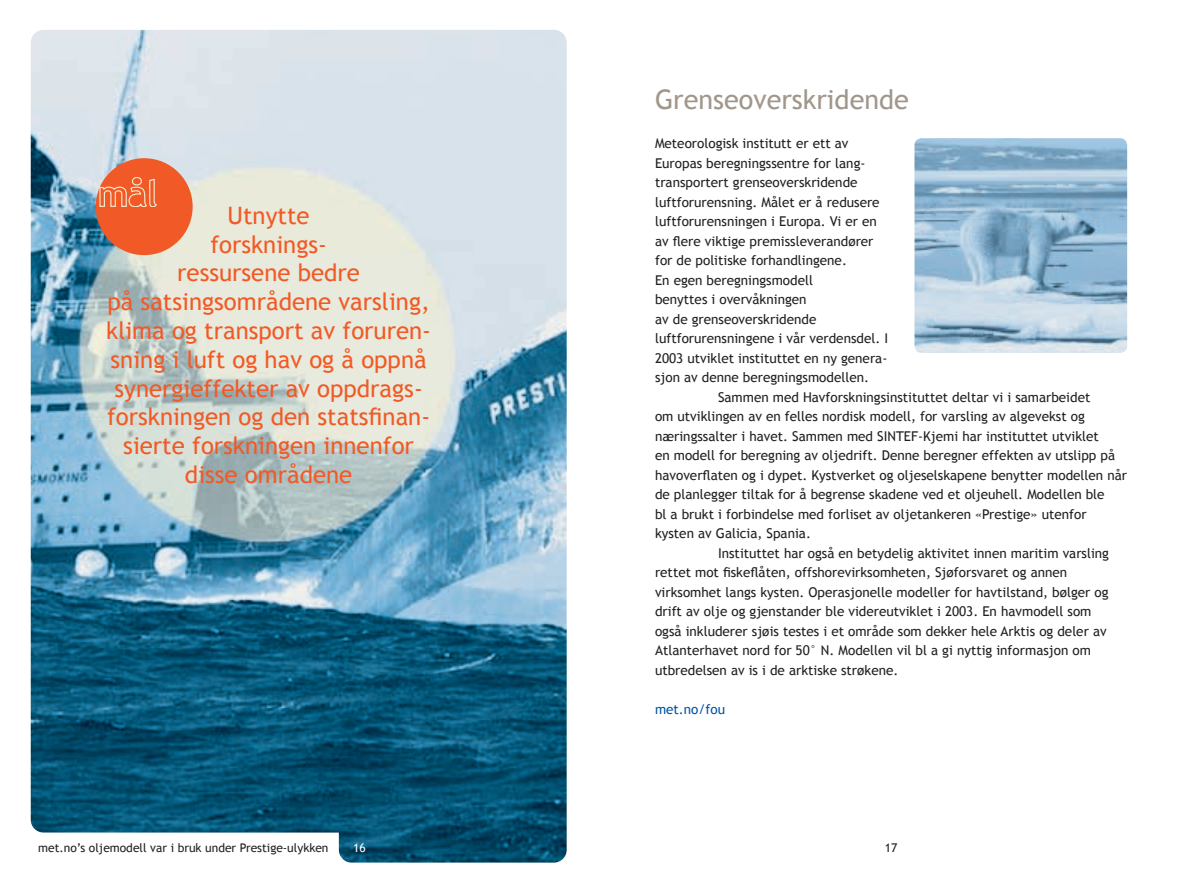
<style>
.page{position:relative;width:1191px;height:893px;background:#fff}
.page>*{position:absolute;margin:0;border:0;box-sizing:border-box;transform-origin:0 0}
.t1{font:27px "Trebuchet MS";color:#a1968b}
.t2{font:24px/28.8px "Trebuchet MS";color:#f15a26;text-align:center}
.t3{font:13.5px "Trebuchet MS";color:#231f20}
.t4{font:13.5px "Trebuchet MS";color:#0156a3}
.t5{font:12px "Trebuchet MS";color:#231f20}
.t6{font:12px "Trebuchet MS";color:#fff}
</style>
<div class="page">
<svg style="left:30px;top:29px;width:537px;height:834px;background:#82aaba"></svg>
<div style="left:96px;top:158px;width:97px;height:97px;background:#f15a26;border-radius:50%"></div>
<svg style="left:99px;top:177px;width:57px;height:30px"></svg>
<img style="left:914px;top:138px;width:213px;height:215px">
<p class="t2" style="left:106px;top:201px;width:326px">Utnytte<br>forsknings-<br>ressursene bedre<br>på satsingsområdene varsling, klima og transport av foruren&shy;sning i luft og hav og å oppnå synergieffekter av oppdrags&shy;forskningen og den statsfinan&shy;sierte forskningen innenfor disse områdene</p>
<h1 class="t1" style="left:655px;top:84px;width:255px">Grenseoverskridende</h1>
<p class="t3" style="left:655px;top:136px;width:195px">Meteorologisk institutt er ett av</p>
<p class="t3" style="left:655px;top:155px;width:212px">Europas beregningssentre for lang-</p>
<p class="t3" style="left:655px;top:175px;width:204px">transportert grenseoverskridende</p>
<p class="t3" style="left:655px;top:194px;width:226px">luftforurensning. Målet er å redusere</p>
<p class="t3" style="left:655px;top:214px;width:223px">luftforurensningen i Europa. Vi er en</p>
<p class="t3" style="left:655px;top:233px;width:220px">av flere viktige premissleverandører</p>
<p class="t3" style="left:655px;top:253px;width:193px">for de politiske forhandlingene.</p>
<p class="t3" style="left:655px;top:272px;width:159px">En egen beregningsmodell</p>
<p class="t3" style="left:655px;top:292px;width:153px">benyttes i overvåkningen</p>
<p class="t3" style="left:655px;top:311px;width:163px">av de grenseoverskridende</p>
<p class="t3" style="left:655px;top:331px;width:235px">luftforurensningene i vår verdensdel. I</p>
<p class="t3" style="left:655px;top:350px;width:234px">2003 utviklet instituttet en ny genera-</p>
<p class="t3" style="left:655px;top:370px;width:215px">sjon av denne beregningsmodellen.</p>
<p class="t3" style="left:718px;top:389px;width:374px">Sammen med Havforskningsinstituttet deltar vi i samarbeidet</p>
<p class="t3" style="left:655px;top:409px;width:431px">om utviklingen av en felles nordisk modell, for varsling av algevekst og</p>
<p class="t3" style="left:655px;top:428px;width:445px">næringssalter i havet. Sammen med SINTEF-Kjemi har instituttet utviklet</p>
<p class="t3" style="left:655px;top:448px;width:461px">en modell for beregning av oljedrift. Denne beregner effekten av utslipp på</p>
<p class="t3" style="left:655px;top:467px;width:473px">havoverflaten og i dypet. Kystverket og oljeselskapene benytter modellen når</p>
<p class="t3" style="left:655px;top:487px;width:451px">de planlegger tiltak for å begrense skadene ved et oljeuhell. Modellen ble</p>
<p class="t3" style="left:655px;top:506px;width:433px">bl a brukt i forbindelse med forliset av oljetankeren «Prestige» utenfor</p>
<p class="t3" style="left:655px;top:526px;width:157px">kysten av Galicia, Spania.</p>
<p class="t3" style="left:718px;top:545px;width:392px">Instituttet har også en betydelig aktivitet innen maritim varsling</p>
<p class="t3" style="left:655px;top:565px;width:414px">rettet mot fiskeflåten, offshorevirksomheten, Sjøforsvaret og annen</p>
<p class="t3" style="left:655px;top:584px;width:455px">virksomhet langs kysten. Operasjonelle modeller for havtilstand, bølger og</p>
<p class="t3" style="left:655px;top:604px;width:438px">drift av olje og gjenstander ble videreutviklet i 2003. En havmodell som</p>
<p class="t3" style="left:655px;top:623px;width:453px">også inkluderer sjøis testes i et område som dekker hele Arktis og deler av</p>
<p class="t3" style="left:655px;top:643px;width:437px">Atlanterhavet nord for 50° N. Modellen vil bl a gi nyttig informasjon om</p>
<p class="t3" style="left:655px;top:662px;width:245px">utbredelsen av is i de arktiske strøkene.</p>
<p class="t4" style="left:655px;top:701px;width:72px">met.no/fou</p>
<p class="t5" style="left:293px;top:841px;width:14px">16</p>
<p class="t6" style="left:353px;top:841px;width:14px">16</p>
<p class="t5" style="left:884px;top:840px;width:14px">17</p>
<p class="t5" style="left:38px;top:841px;width:292px">met.no’s oljemodell var i bruk under Prestige-ulykken</p>
</div>
